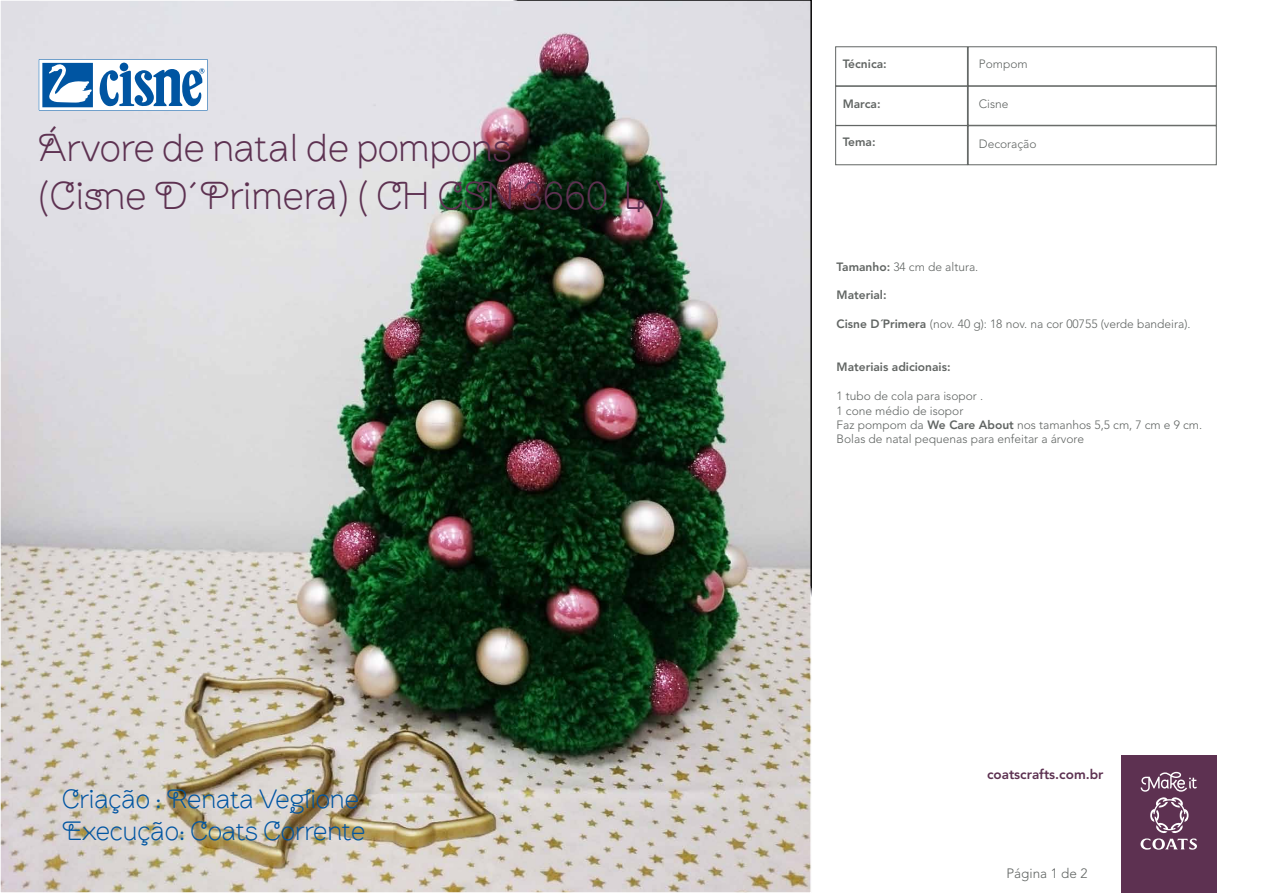
<style>
.page{position:relative;width:1263px;height:893px;background:#fff}
.page>*{position:absolute;margin:0;border:0;box-sizing:border-box;transform-origin:0 0}
.t1{font:300 39.75px/47.5px "Brownstone Sans";color:#5d3151}
.t2{font:300 27px/32.4px "Brownstone Sans";letter-spacing:-.01em;color:#0055a2}
.t3{font:800 13.5px "Avenir LT Std";color:#5d3151}
.t4{font:300 13.5px "Avenir LT Std";color:#616563}
.t5{font:300 12px/14.4px "Avenir LT Std";color:#616563}
.t6{font:800 12px "Avenir LT Std";color:#616563}
.s1{font-weight:800}
</style>
<div class="page">
<img style="left:3px;top:3px;width:806px;height:887px">
<div style="left:1121px;top:756px;width:95px;height:137px;background:#5d3151"></div>
<svg style="left:1140px;top:772px;width:57px;height:78px"></svg>
<svg style="left:39px;top:59px;width:169px;height:52px"></svg>
<div style="left:968px;top:126px;width:248px;height:39px;border:1px solid #616563"></div>
<div style="left:835px;top:47px;width:133px;height:39px;border:1px solid #616563"></div>
<div style="left:835px;top:86px;width:133px;height:40px;border:1px solid #616563"></div>
<div style="left:835px;top:125px;width:133px;height:40px;border:1px solid #616563"></div>
<div style="left:968px;top:47px;width:248px;height:39px;border:1px solid #616563"></div>
<div style="left:968px;top:86px;width:248px;height:39px;border:1px solid #616563"></div>
<h1 class="t1" style="left:38px;top:124px;width:629px">Árvore de natal de pompons<br>(Cisne D´Primera) ( CH CSN 3660 L )</h1>
<h2 class="t2" style="left:62px;top:782px;width:305px">Criação : Renata Veglione<br>Execução: Coats Corrente</h2>
<p class="t6" style="left:843px;top:57px;width:46px">Técnica:</p>
<p class="t5" style="left:979px;top:57px;width:50px">Pompom</p>
<p class="t6" style="left:843px;top:96px;width:39px">Marca:</p>
<p class="t5" style="left:979px;top:96px;width:31px">Cisne</p>
<p class="t6" style="left:843px;top:135px;width:34px">Tema:</p>
<p class="t5" style="left:979px;top:137px;width:59px">Decoração</p>
<p class="t5" style="left:836px;top:259px;width:143px"><span class="s1">Tamanho:</span> 34 cm de altura.</p>
<p class="t6" style="left:836px;top:288px;width:52px">Material:</p>
<p class="t5" style="left:836px;top:317px;width:355px"><span class="s1">Cisne D´Primera</span> (nov. 40 g): 18 nov. na cor 00755 (verde bandeira).</p>
<p class="t6" style="left:836px;top:360px;width:116px">Materiais adicionais:</p>
<p class="t5" style="left:836px;top:389px;width:367px">1 tubo de cola para isopor .<br>1 cone médio de isopor<br>Faz pompom da <span class="s1">We Care About</span> nos tamanhos 5,5 cm, 7 cm e 9 cm.<br>Bolas de natal pequenas para enfeitar a árvore</p>
<p class="t3" style="left:987px;top:766px;width:118px">coatscrafts.com.br</p>
<p class="t4" style="left:1006px;top:865px;width:83px">Página 1 de 2</p>
</div>
